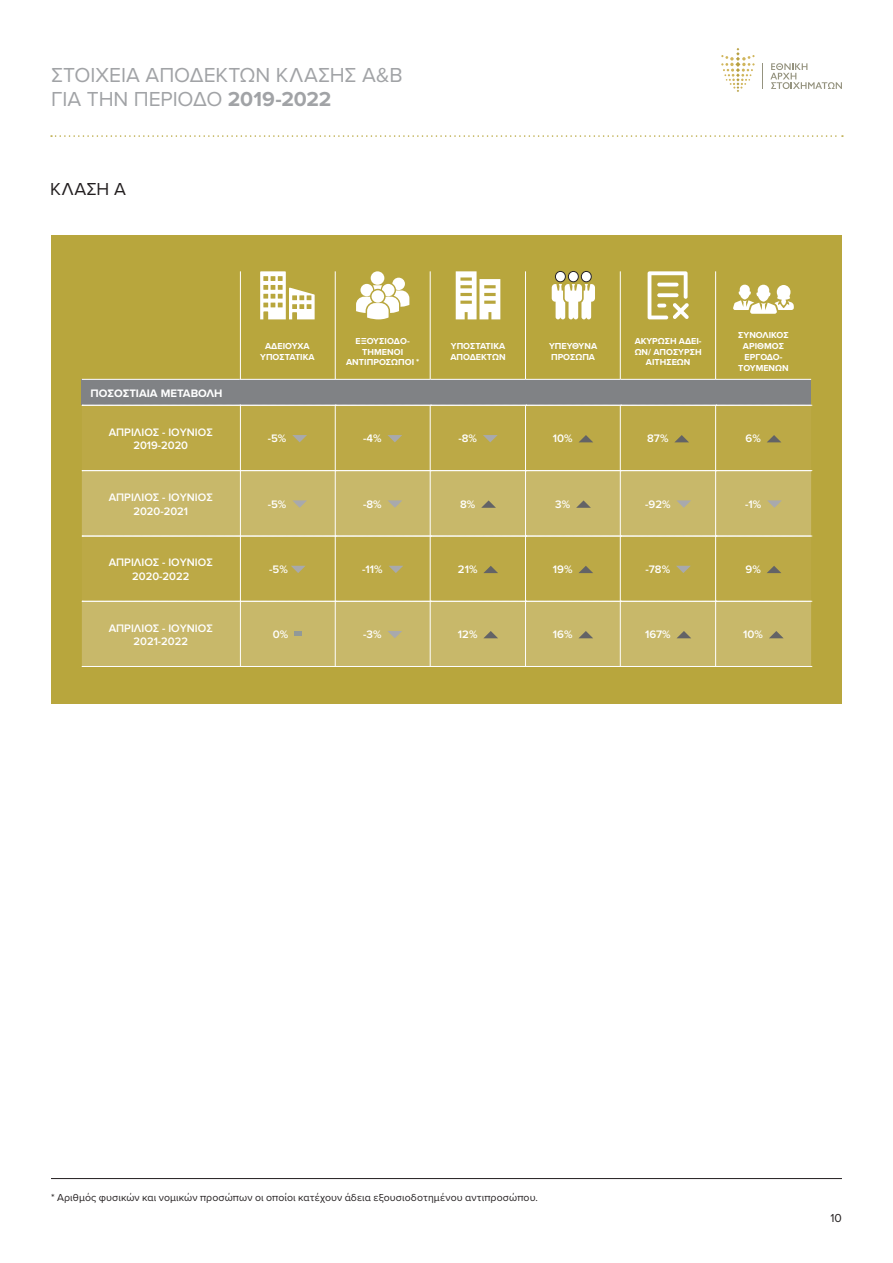
<style>
.page{position:relative;width:893px;height:1263px;background:#fff}
.page>*{position:absolute;margin:0;border:0;box-sizing:border-box;transform-origin:0 0}
.t1{font:21px "Proxima Nova";letter-spacing:-.005em;color:#a1a3a6}
.t2{font:18px "Proxima Nova";letter-spacing:.03em;color:#231f20}
.t3{font:12px "Proxima Nova";color:#231f20}
.t4{font:600 11.25px "Proxima Nova";color:#fff}
.t5{font:700 11.25px "Proxima Nova";color:#fff}
.t6{font:10.5px "Proxima Nova";letter-spacing:.01em;color:#231f20}
.t7{font:700 9px/10.8px "Proxima Nova";color:#fff;text-align:center}
.s1{font-weight:700}
</style>
<div class="page">
<svg style="left:721px;top:48px;width:34px;height:44px"></svg>
<svg style="left:770px;top:63px;width:72px;height:26px"></svg>
<svg style="left:762px;top:63px;width:1px;height:26px"></svg>
<svg style="left:51px;top:135px;width:792px;height:2px"></svg>
<div style="left:51px;top:235px;width:791px;height:469px;background:#b8a63d"></div>
<div style="left:82px;top:379px;width:729px;height:26px;background:#808285"></div>
<svg style="left:82px;top:471px;width:729px;height:195px;fill:#c8b86a"></svg>
<hr style="left:82px;top:379px;width:158px;height:1px;background:#fff">
<hr style="left:240px;top:379px;width:95px;height:1px;background:#fff">
<hr style="left:335px;top:379px;width:95px;height:1px;background:#fff">
<hr style="left:430px;top:379px;width:96px;height:1px;background:#fff">
<hr style="left:526px;top:379px;width:94px;height:1px;background:#fff">
<hr style="left:620px;top:379px;width:96px;height:1px;background:#fff">
<hr style="left:716px;top:379px;width:95px;height:1px;background:#fff">
<svg style="left:82px;top:405px;width:730px;height:1px"></svg>
<svg style="left:82px;top:470px;width:730px;height:1px"></svg>
<svg style="left:82px;top:536px;width:730px;height:1px"></svg>
<svg style="left:82px;top:601px;width:730px;height:1px"></svg>
<svg style="left:82px;top:666px;width:730px;height:1px"></svg>
<svg style="left:292px;top:435px;width:15px;height:7px"></svg>
<svg style="left:387px;top:435px;width:15px;height:7px"></svg>
<svg style="left:483px;top:435px;width:15px;height:7px"></svg>
<svg style="left:579px;top:435px;width:14px;height:7px"></svg>
<svg style="left:675px;top:435px;width:14px;height:7px"></svg>
<svg style="left:767px;top:435px;width:14px;height:7px"></svg>
<svg style="left:292px;top:500px;width:15px;height:8px"></svg>
<svg style="left:388px;top:500px;width:14px;height:8px"></svg>
<svg style="left:481px;top:500px;width:15px;height:8px"></svg>
<svg style="left:576px;top:500px;width:15px;height:8px"></svg>
<svg style="left:676px;top:500px;width:15px;height:8px"></svg>
<svg style="left:767px;top:500px;width:15px;height:8px"></svg>
<svg style="left:291px;top:566px;width:15px;height:7px"></svg>
<svg style="left:389px;top:566px;width:14px;height:7px"></svg>
<svg style="left:483px;top:566px;width:15px;height:7px"></svg>
<svg style="left:578px;top:566px;width:15px;height:7px"></svg>
<svg style="left:676px;top:566px;width:15px;height:7px"></svg>
<svg style="left:767px;top:566px;width:14px;height:7px"></svg>
<div style="left:294px;top:631px;width:8px;height:5px;background:#929998"></div>
<svg style="left:387px;top:631px;width:15px;height:7px"></svg>
<svg style="left:483px;top:631px;width:15px;height:7px"></svg>
<svg style="left:578px;top:631px;width:15px;height:7px"></svg>
<svg style="left:676px;top:631px;width:15px;height:7px"></svg>
<svg style="left:769px;top:631px;width:15px;height:7px"></svg>
<svg style="left:260px;top:271px;width:55px;height:48px"></svg>
<svg style="left:356px;top:271px;width:53px;height:48px"></svg>
<svg style="left:552px;top:271px;width:43px;height:48px"></svg>
<svg style="left:648px;top:271px;width:41px;height:48px"></svg>
<svg style="left:456px;top:271px;width:44px;height:48px"></svg>
<hr style="left:240px;top:271px;width:1px;height:108px;background:#fff">
<hr style="left:525px;top:271px;width:1px;height:108px;background:#fff">
<hr style="left:335px;top:271px;width:1px;height:108px;background:#fff">
<hr style="left:620px;top:271px;width:1px;height:108px;background:#fff">
<hr style="left:430px;top:271px;width:1px;height:108px;background:#fff">
<hr style="left:715px;top:271px;width:1px;height:108px;background:#fff">
<hr style="left:240px;top:405px;width:1px;height:261px;background:#fff">
<hr style="left:525px;top:405px;width:1px;height:261px;background:#fff">
<hr style="left:335px;top:405px;width:1px;height:261px;background:#fff">
<hr style="left:620px;top:405px;width:1px;height:261px;background:#fff">
<hr style="left:430px;top:405px;width:1px;height:261px;background:#fff">
<hr style="left:715px;top:405px;width:1px;height:261px;background:#fff">
<svg style="left:733px;top:285px;width:61px;height:29px"></svg>
<hr style="left:51px;top:1178px;width:791px;height:1px;background:#231f20">
<p class="t1" style="left:51px;top:59px;width:353px">ΣΤΟΙΧΕΙΑ ΑΠΟΔΕΚΤΩΝ ΚΛΑΣΗΣ Α&amp;Β</p>
<p class="t1" style="left:51px;top:83px;width:282px">ΓΙΑ ΤΗΝ ΠΕΡΙΟΔΟ <span class="s1">2019-2022</span></p>
<p class="t2" style="left:50px;top:176px;width:77px">ΚΛΑΣΗ Α</p>
<p class="t5" style="left:90px;top:385px;width:134px">ΠΟΣΟΣΤΙΑΙΑ ΜΕΤΑΒΟΛΗ</p>
<p class="t4" style="left:109px;top:425px;width:106px">ΑΠΡΙΛΙΟΣ - ΙΟΥΝΙΟΣ</p>
<p class="t4" style="left:133px;top:439px;width:56px">2019-2020</p>
<p class="t4" style="left:109px;top:491px;width:106px">ΑΠΡΙΛΙΟΣ - ΙΟΥΝΙΟΣ</p>
<p class="t4" style="left:133px;top:504px;width:56px">2020-2021</p>
<p class="t4" style="left:109px;top:556px;width:106px">ΑΠΡΙΛΙΟΣ - ΙΟΥΝΙΟΣ</p>
<p class="t4" style="left:132px;top:570px;width:59px">2020-2022</p>
<p class="t4" style="left:109px;top:621px;width:106px">ΑΠΡΙΛΙΟΣ - ΙΟΥΝΙΟΣ</p>
<p class="t4" style="left:134px;top:635px;width:56px">2021-2022</p>
<p class="t7" style="left:265px;top:341px;width:46px">ΑΔΕΙΟΥΧΑ</p>
<p class="t7" style="left:260px;top:351px;width:56px">ΥΠΟΣΤΑΤΙΚΑ</p>
<p class="t7" style="left:356px;top:335px;width:56px">ΕΞΟΥΣΙΟΔΟ-</p>
<p class="t7" style="left:362px;top:346px;width:43px">ΤΗΜΕΝΟΙ</p>
<p class="t7" style="left:346px;top:357px;width:75px">ΑΝΤΙΠΡΟΣΩΠΟΙ *</p>
<p class="t7" style="left:450px;top:341px;width:57px;text-align:left">ΥΠΟΣΤΑΤΙΚΑ<br>ΑΠΟΔΕΚΤΩΝ</p>
<p class="t7" style="left:549px;top:341px;width:50px">ΥΠΕΥΘΥΝΑ</p>
<p class="t7" style="left:551px;top:351px;width:45px">ΠΡΟΣΩΠΑ</p>
<p class="t7" style="left:635px;top:335px;width:68px">ΑΚΥΡΩΣΗ ΑΔΕΙ-<br>ΩΝ/ ΑΠΟΣΥΡΣΗ<br>ΑΙΤΗΣΕΩΝ</p>
<p class="t7" style="left:738px;top:330px;width:52px">ΣΥΝΟΛΙΚΟΣ<br>ΑΡΙΘΜΟΣ</p>
<p class="t7" style="left:745px;top:351px;width:39px">ΕΡΓΟΔΟ-</p>
<p class="t7" style="left:738px;top:362px;width:52px">ΤΟΥΜΕΝΩΝ</p>
<p class="t4" style="left:268px;top:432px;width:20px">-5%</p>
<p class="t4" style="left:363px;top:432px;width:20px">-4%</p>
<p class="t4" style="left:458px;top:432px;width:20px">-8%</p>
<p class="t4" style="left:553px;top:432px;width:21px">10%</p>
<p class="t4" style="left:647px;top:432px;width:23px">87%</p>
<p class="t4" style="left:745px;top:432px;width:17px">6%</p>
<p class="t4" style="left:268px;top:498px;width:20px">-5%</p>
<p class="t4" style="left:363px;top:498px;width:20px">-8%</p>
<p class="t4" style="left:460px;top:498px;width:17px">8%</p>
<p class="t4" style="left:555px;top:498px;width:16px">3%</p>
<p class="t4" style="left:645px;top:498px;width:27px">-92%</p>
<p class="t4" style="left:745px;top:498px;width:18px">-1%</p>
<p class="t4" style="left:269px;top:563px;width:20px">-5%</p>
<p class="t4" style="left:362px;top:563px;width:22px">-11%</p>
<p class="t4" style="left:458px;top:563px;width:21px">21%</p>
<p class="t4" style="left:553px;top:563px;width:21px">19%</p>
<p class="t4" style="left:645px;top:563px;width:26px">-78%</p>
<p class="t4" style="left:745px;top:563px;width:17px">9%</p>
<p class="t4" style="left:273px;top:628px;width:17px">0%</p>
<p class="t4" style="left:363px;top:628px;width:20px">-3%</p>
<p class="t4" style="left:458px;top:628px;width:21px">12%</p>
<p class="t4" style="left:553px;top:628px;width:21px">16%</p>
<p class="t4" style="left:645px;top:628px;width:27px">167%</p>
<p class="t4" style="left:743px;top:628px;width:21px">10%</p>
<p class="t6" style="left:51px;top:1190px;width:488px">* Αριθμός φυσικών και νομικών προσώπων οι οποίοι κατέχουν άδεια εξουσιοδοτημένου αντιπροσώπου.</p>
<p class="t3" style="left:830px;top:1209px;width:13px">10</p>
</div>
